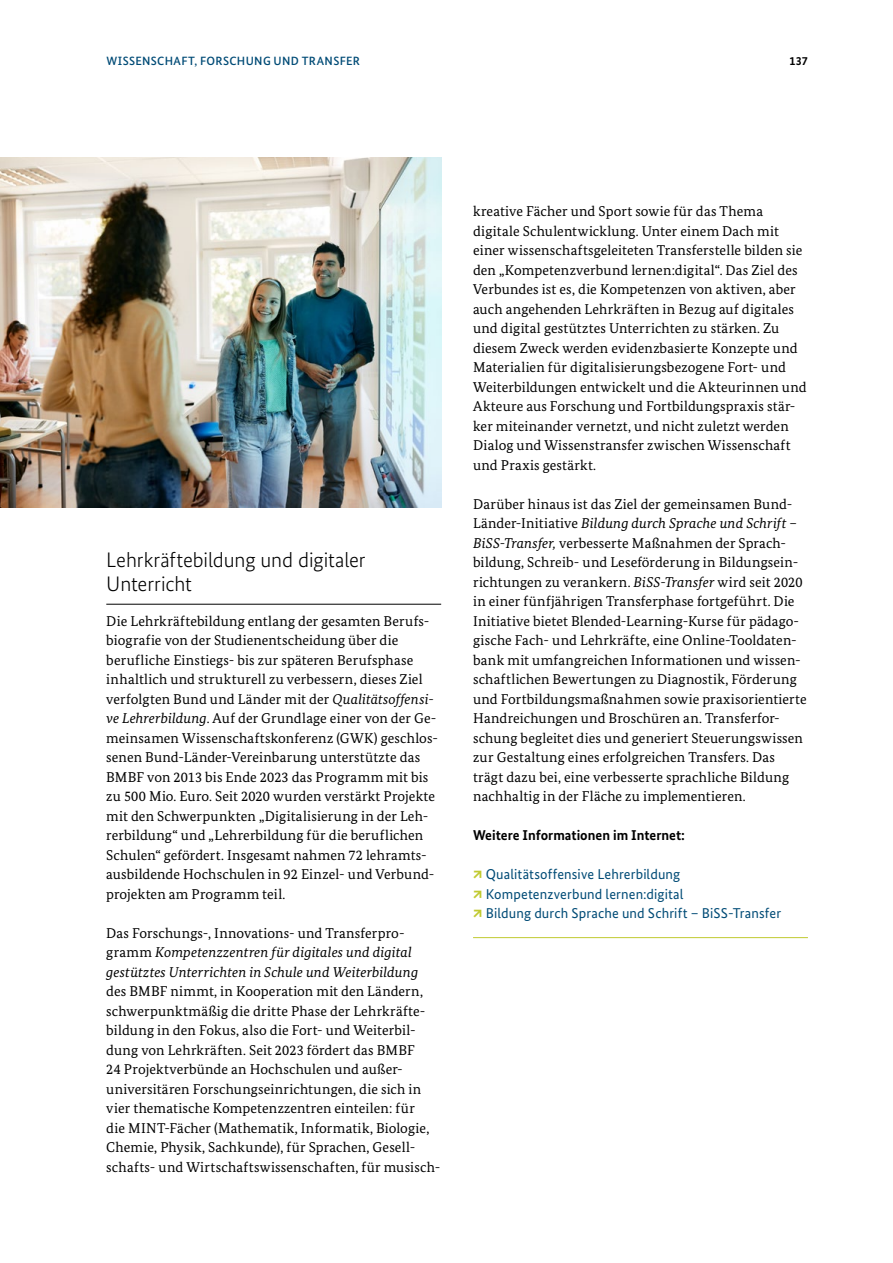
<style>
.page{position:relative;width:893px;height:1263px;background:#fff}
.page>*{position:absolute;margin:0;border:0;box-sizing:border-box;transform-origin:0 0}
.H3_Subheadline{font:300 21px/24px "Bundes Sans";letter-spacing:-.005em;color:#000}
.Fließtext{font:14.25px/19.5px "Bundes Serif";letter-spacing:.01em;color:#000}
.t1{font:14.25px "Bundes Sans";letter-spacing:.005em;color:#004b76}
.Fließtext-2{font:700 14.25px "Bundes Sans";color:#000}
.t2{font:500 12px "Bundes Sans";letter-spacing:.03em;color:#004b76}
.t3{font:700 12px "Bundes Sans";color:#000}
.s1{font-style:italic}
.s2{font-weight:900;color:#c1ca31}
</style>
<div class="page">
<hr style="left:106px;top:604px;width:335px;height:1px;background:#000">
<hr style="left:473px;top:937px;width:335px;height:1px;background:#c1ca31">
<img style="left:0;top:157px;width:441px;height:351px">
<p class="t2" style="left:106px;top:54px;width:255px">WISSENSCHAFT, FORSCHU NG U ND TRANSFER</p>
<p class="t3" style="left:790px;top:53px;width:20px">137</p>
<h3 class="H3_Subheadline" style="left:106px;top:548px;width:261px">Lehrkräftebildung und digitaler<br>Unterricht</h3>
<p class="Fließtext" style="left:106px;top:611px;width:333px">Die Lehrkräftebildung entlang der gesamten Berufs&shy;biografie von der Studienentscheidung über die berufliche Einstiegs- bis zur späteren Berufsphase inhaltlich und strukturell zu verbessern, dieses Ziel verfolgten Bund und Länder mit der <span class="s1">Qualitätsoffensi&shy;ve Lehrerbildung</span>. Auf der Grundlage einer von der Ge&shy;meinsamen Wissenschaftskonferenz (GWK) geschlos&shy;senen Bund-Länder-Vereinbarung unterstützte das BMBF von 2013 bis Ende 2023 das Programm mit bis zu 500 Mio. Euro. Seit 2020 wurden verstärkt Projekte mit den Schwerpunkten „Digitalisierung in der Leh&shy;rerbildung“ und „Lehrerbildung für die beruflichen Schulen“ gefördert. Insgesamt nahmen 72 lehramts&shy;ausbildende Hochschulen in 92 Einzel- und Verbund&shy;projekten am Programm teil.</p>
<p class="Fließtext" style="left:106px;top:923px;width:336px">Das Forschungs-, Innovations- und Transferpro&shy;gramm <span class="s1">Kompetenzzentren für digitales und digital gestütztes Unterrichten in Schule und Weiterbildung </span>des BMBF nimmt, in Kooperation mit den Ländern, schwerpunktmäßig die dritte Phase der Lehrkräfte&shy;bildung in den Fokus, also die Fort- und Weiterbil&shy;dung von Lehrkräften. Seit 2023 fördert das BMBF<br>24 Projektverbünde an Hochschulen und außer&shy;universitären Forschungseinrichtungen, die sich in vier thematische Kompetenzzentren einteilen: für<br>die MINT-Fächer (Mathematik, Informatik, Biologie, Chemie, Physik, Sachkunde), für Sprachen, Gesell&shy;schafts- und Wirtschaftswissenschaften, für musisch-</p>
<p class="Fließtext" style="left:473px;top:201px;width:335px">kreative Fächer und Sport sowie für das Thema digitale Schulentwicklung. Unter einem Dach mit einer wissenschaftsgeleiteten Transferstelle bilden sie den „Kompetenzverbund lernen:digital“. Das Ziel des Verbundes ist es, die Kompetenzen von aktiven, aber auch angehenden Lehrkräften in Bezug auf digitales und digital gestütztes Unterrichten zu stärken. Zu diesem Zweck werden evidenzbasierte Konzepte und Materialien für digitalisierungsbezogene Fort- und Weiterbildungen entwickelt und die Akteurinnen und Akteure aus Forschung und Fortbildungspraxis stär&shy;ker miteinander vernetzt, und nicht zuletzt werden Dialog und Wissenstransfer zwischen Wissenschaft und Praxis gestärkt.</p>
<p class="Fließtext" style="left:473px;top:494px;width:335px">Darüber hinaus ist das Ziel der gemeinsamen Bund-Länder-Initiative <span class="s1">Bildung durch Sprache und Schrift – BiSS-Transfer,</span> verbesserte Maßnahmen der Sprach&shy;bildung, Schreib- und Leseförderung in Bildungsein&shy;richtungen zu verankern. <span class="s1">BiSS-Transfer</span> wird seit 2020 in einer fünfjährigen Transferphase fortgeführt. Die Initiative bietet Blended-Learning-Kurse für pädago&shy;gische Fach- und Lehrkräfte, eine Online-Tooldaten&shy;bank mit umfangreichen Informationen und wissen&shy;schaftlichen Bewertungen zu Diagnostik, Förderung und Fortbildungsmaßnahmen sowie praxisorientierte Handreichungen und Broschüren an. Transferfor&shy;schung begleitet dies und generiert Steuerungswissen zur Gestaltung eines erfolgreichen Transfers. Das trägt dazu bei, eine verbesserte sprachliche Bildung nachhaltig in der Fläche zu implementieren.</p>
<p class="Fließtext-2" style="left:473px;top:827px;width:214px">Weitere Informationen im Internet:</p>
<p class="t1" style="left:473px;top:866px;width:209px"><span class="s2">↗</span> Qualitätsoffensive Lehrerbildung</p>
<p class="t1" style="left:473px;top:886px;width:212px"><span class="s2">↗</span> Kompetenzverbund lernen:digital</p>
<p class="t1" style="left:473px;top:905px;width:310px"><span class="s2">↗</span> Bildung durch Sprache und Schrift – BiSS-Transfer</p>
</div>
